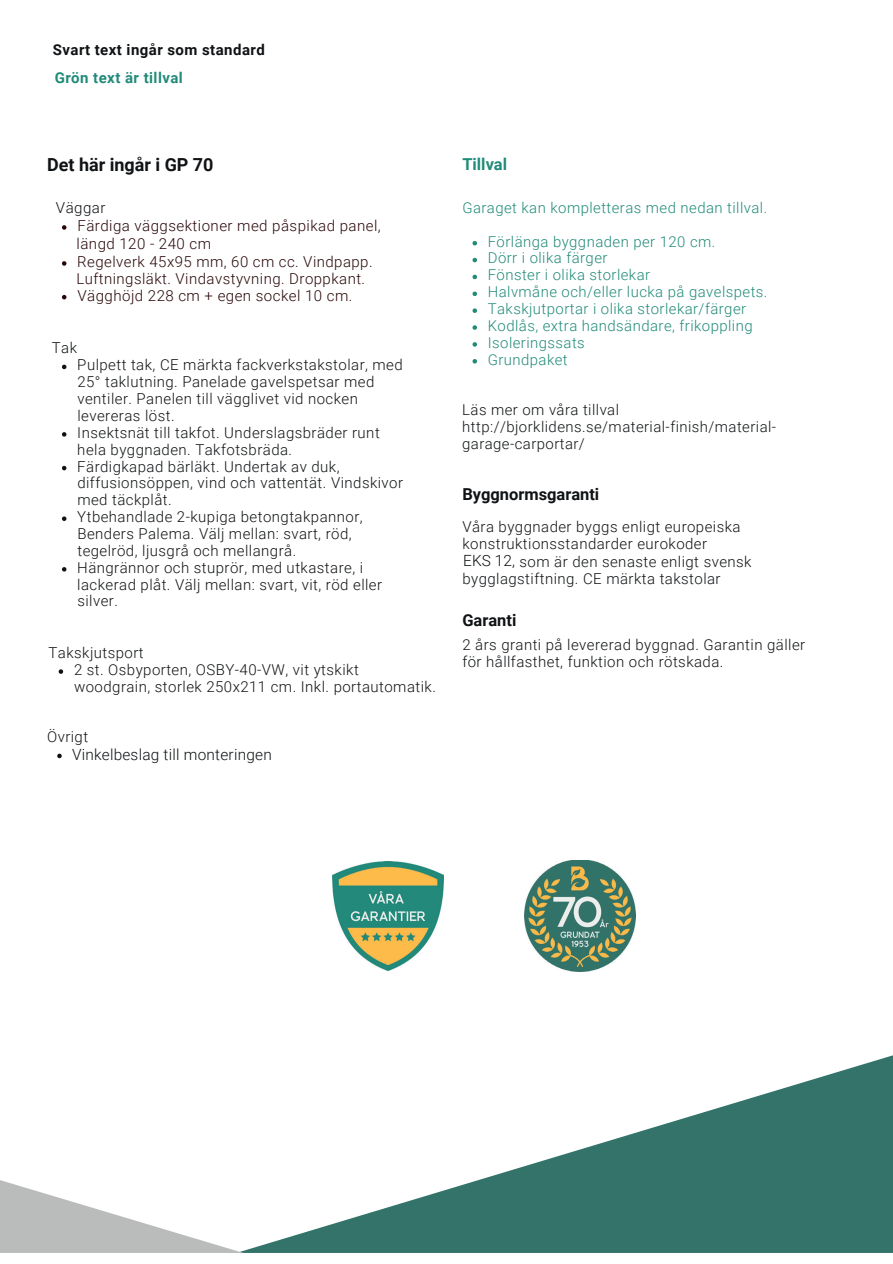
<style>
.page{position:relative;width:893px;height:1264px;background:#fff}
.page>*{position:absolute;margin:0;border:0;box-sizing:border-box;transform-origin:0 0}
.t1{font:700 18px "Roboto";color:#101315}
.t2{font:700 16.5px "Roboto";color:#101315}
.t3{font:700 16.5px "Roboto";color:#218b79}
.t4{font:300 15.45px "Roboto";letter-spacing:.015em;color:#0d1113}
.t5{font:300 15.15px "Roboto";letter-spacing:.03em;color:#290709}
.t6{font:300 15.15px "Roboto";letter-spacing:.03em;color:#101315}
.t7{font:300 15px/16.8px "Roboto";letter-spacing:.03em;color:#101315}
.t8{font:300 15px "Roboto";letter-spacing:.03em;color:#290709}
.t9{font:700 15px "Roboto";letter-spacing:.03em;color:#101315}
.t10{font:700 15px "Roboto";letter-spacing:.03em;color:#218b79}
.t11{font:300 14.85px/16.8px "Roboto";letter-spacing:.03em;color:#218b79}
.t12{font:300 14.85px/16.8px "Roboto";letter-spacing:.03em;color:#101315}
</style>
<div class="page">
<img style="left:333px;top:861px;width:110px;height:109px">
<svg style="left:62px;top:364px;width:4px;height:5px"></svg>
<svg style="left:62px;top:432px;width:4px;height:4px"></svg>
<svg style="left:62px;top:466px;width:4px;height:4px"></svg>
<svg style="left:62px;top:516px;width:4px;height:5px"></svg>
<svg style="left:62px;top:567px;width:4px;height:4px"></svg>
<img style="left:524px;top:860px;width:111px;height:111px">
<svg style="left:57px;top:753px;width:5px;height:5px"></svg>
<svg style="left:62px;top:225px;width:4px;height:5px"></svg>
<svg style="left:62px;top:261px;width:4px;height:5px"></svg>
<svg style="left:62px;top:295px;width:4px;height:4px"></svg>
<svg style="left:472px;top:241px;width:5px;height:4px"></svg>
<svg style="left:472px;top:258px;width:5px;height:4px"></svg>
<svg style="left:472px;top:275px;width:5px;height:4px"></svg>
<svg style="left:472px;top:291px;width:5px;height:5px"></svg>
<svg style="left:472px;top:308px;width:5px;height:5px"></svg>
<svg style="left:472px;top:325px;width:5px;height:5px"></svg>
<svg style="left:472px;top:342px;width:5px;height:5px"></svg>
<svg style="left:472px;top:359px;width:5px;height:4px"></svg>
<svg style="left:59px;top:669px;width:4px;height:5px"></svg>
<svg style="left:243px;top:1055px;width:649px;height:197px"></svg>
<svg style="left:0;top:1180px;width:243px;height:72px"></svg>
<p class="t9" style="left:53px;top:39px;width:213px">Svart text ingår som standard</p>
<p class="t10" style="left:55px;top:67px;width:130px">Grön text är tillval</p>
<p class="t1" style="left:47px;top:152px;width:168px">Det här ingår i GP 70</p>
<p class="t6" style="left:56px;top:197px;width:51px">Väggar</p>
<p class="t5" style="left:77px;top:233px;width:136px">längd 120 - 240 cm</p>
<p class="t8" style="left:76px;top:268px;width:290px">Luftningsläkt. Vindavstyvning. Droppkant.</p>
<p class="t5" style="left:77px;top:215px;width:305px">Färdiga väggsektioner med påspikad panel,</p>
<p class="t8" style="left:77px;top:251px;width:297px">Regelverk 45x95 mm, 60 cm cc. Vindpapp.</p>
<p class="t5" style="left:77px;top:284px;width:276px">Vägghöjd 228 cm + egen sockel 10 cm.</p>
<p class="t7" style="left:52px;top:339px;width:27px">Tak</p>
<p class="t7" style="left:77px;top:356px;width:327px">Pulpett tak, CE märkta fackverkstakstolar, med 25° taklutning. Panelade gavelspetsar med ventiler. Panelen till vägglivet vid nocken levereras löst.<br>Insektsnät till takfot. Underslagsbräder runt hela byggnaden. Takfotsbräda.<br>Färdigkapad bärläkt. Undertak av duk, diffusionsöppen, vind och vattentät. Vindskivor med täckplåt.<br>Ytbehandlade 2-kupiga betongtakpannor, Benders Palema. Välj mellan: svart, röd, tegelröd, ljusgrå och mellangrå.<br>Hängrännor och stuprör, med utkastare, i lackerad plåt. Välj mellan: svart, vit, röd eller silver.</p>
<p class="t7" style="left:48px;top:643px;width:97px">Takskjutsport</p>
<p class="t7" style="left:74px;top:660px;width:363px">2 st. Osbyporten, OSBY-40-VW, vit ytskikt woodgrain, storlek 250x211 cm. Inkl. portautomatik.</p>
<p class="t7" style="left:47px;top:728px;width:43px">Övrigt</p>
<p class="t7" style="left:73px;top:745px;width:309px">Spik, skruv och vinkelbeslag till monteringen</p>
<p class="t4" style="left:72px;top:743px;width:201px">Vinkelbeslag till monteringen</p>
<p class="t3" style="left:462px;top:153px;width:46px">Tillval</p>
<p class="t11" style="left:462px;top:199px;width:306px">Garaget kan kompletteras med nedan tillval.</p>
<p class="t11" style="left:487px;top:232px;width:281px">Förlänga byggnaden per 120 cm.<br>Dörr i olika färger<br>Fönster i olika storlekar<br>Halvmåne och/eller lucka på gavelspets.<br>Takskjutportar i olika storlekar/färger<br>Kodlås, extra handsändare, frikoppling<br>Isoleringssats<br>Grundpaket</p>
<p class="t12" style="left:462px;top:401px;width:315px">Läs mer om våra tillval http://bjorklidens.se/material-finish/material&shy;garage-carportar/</p>
<p class="t2" style="left:462px;top:482px;width:138px">Byggnormsgaranti</p>
<p class="t7" style="left:462px;top:517px;width:291px;line-height:17.2px">Våra byggnader byggs enligt europeiska konstruktionsstandarder eurokoder<br>EKS 11, som är den senaste enligt svensk bygglagstiftning. CE märkta takstolar</p>
<p class="t4" style="left:463px;top:550px;width:53px">EKS 12,</p>
<p class="t2" style="left:462px;top:608px;width:55px">Garanti</p>
<p class="t7" style="left:462px;top:635px;width:344px;line-height:17.2px">2 års granti på levererad byggnad. Garantin gäller för hållfasthet, funktion och rötskada.</p>
</div>
